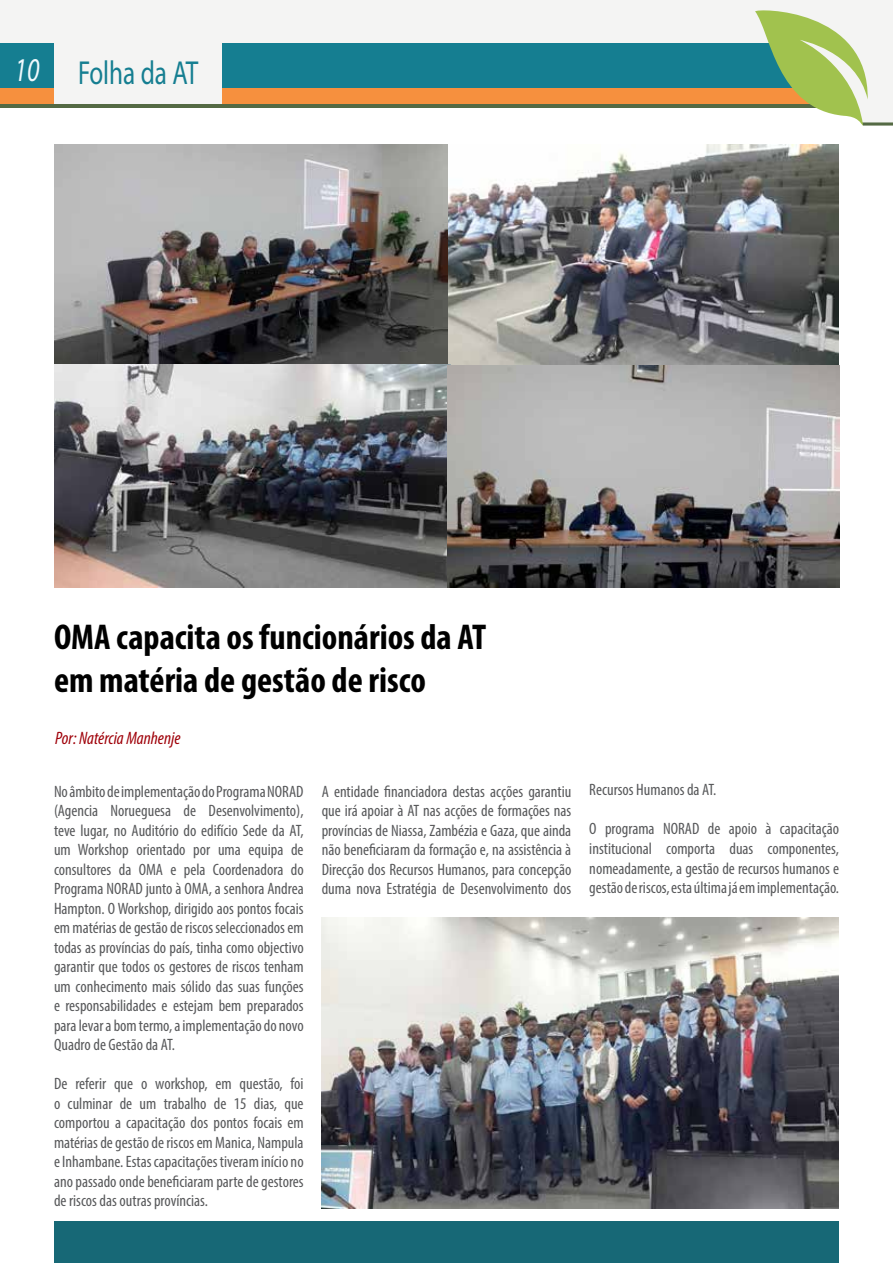
<style>
.page{position:relative;width:893px;height:1263px;background:#fff}
.page>*{position:absolute;margin:0;border:0;box-sizing:border-box;transform-origin:0 0}
.t1{font:700 condensed 36px/43.2px "Myriad Pro";color:#000}
.t2{font:33.3px "Myriad Pro";color:#157e91;scale:.75 1}
.t3{font:italic condensed 18px "Myriad Pro";color:#9f0009}
.t4{font:condensed 16.5px/19.5px "Myriad Pro";color:#58595b;text-align:justify}
.s1{font-style:italic;color:#f0f9fd}
</style>
<div class="page">
<div style="left:0;top:0;width:755px;height:108px;background:#f4f4f3"></div>
<div style="left:54px;top:1221px;width:785px;height:42px;background:#176876"></div>
<div style="left:222px;top:44px;width:572px;height:44px;background:#157e91"></div>
<div style="left:0;top:44px;width:54px;height:44px;background:#157e91"></div>
<div style="left:222px;top:88px;width:594px;height:16px;background:#f6903e"></div>
<div style="left:0;top:88px;width:54px;height:16px;background:#f6903e"></div>
<hr style="left:0;top:104px;width:826px;height:3px;background:#546a44">
<svg style="left:755px;top:0;width:138px;height:126px"></svg>
<img style="left:448px;top:145px;width:392px;height:442px">
<img style="left:54px;top:144px;width:394px;height:221px">
<img style="left:54px;top:365px;width:396px;height:222px">
<img style="left:322px;top:918px;width:517px;height:291px">
<h2 class="t2" style="left:15px;top:53px;width:247px"><span class="s1">10</span> Folha da AT</h2>
<h1 class="t1" style="left:54px;top:614px;width:434px">OMA capacita os funcionários da AT em matéria de gestão de risco</h1>
<p class="t3" style="left:55px;top:727px;width:127px">Por: Natércia Manhenje</p>
<p class="t4" style="left:54px;top:781px;width:251px">No âmbito de implementação do Programa NORAD (Agencia Norueguesa de Desenvolvimento), teve lugar, no Auditório do edifício Sede da AT, um Workshop orientado por uma equipa de consultores da OMA e pela Coordenadora do Programa NORAD junto à OMA, a senhora Andrea Hampton. O Workshop, dirigido aos pontos focais em matérias de gestão de riscos seleccionados em todas as províncias do país, tinha como objectivo garantir que todos os gestores de riscos tenham um conhecimento mais sólido das suas funções e responsabilidades e estejam bem preparados para levar a bom termo, a implementação do novo Quadro de Gestão da AT.</p>
<p class="t4" style="left:54px;top:1074px;width:251px">De referir que o workshop, em questão, foi o culminar de um trabalho de 15 dias, que comportou a capacitação dos pontos focais em matérias de gestão de riscos em Manica, Nampula e Inhambane. Estas capacitações tiveram início no ano passado onde beneficiaram parte de gestores de riscos das outras províncias.</p>
<p class="t4" style="left:322px;top:781px;width:251px">A entidade financiadora destas acções garantiu que irá apoiar à AT nas acções de formações nas províncias de Niassa, Zambézia e Gaza, que ainda não beneficiaram da formação e, na assistência à Direcção dos Recursos Humanos, para concepção duma nova Estratégia de Desenvolvimento dos</p>
<p class="t4" style="left:589px;top:780px;width:128px">Recursos Humanos da AT.</p>
<p class="t4" style="left:589px;top:819px;width:251px">O programa NORAD de apoio à capacitação institucional comporta duas componentes, nomeadamente, a gestão de recursos humanos e gestão de riscos, esta última já em implementação.</p>
</div>
